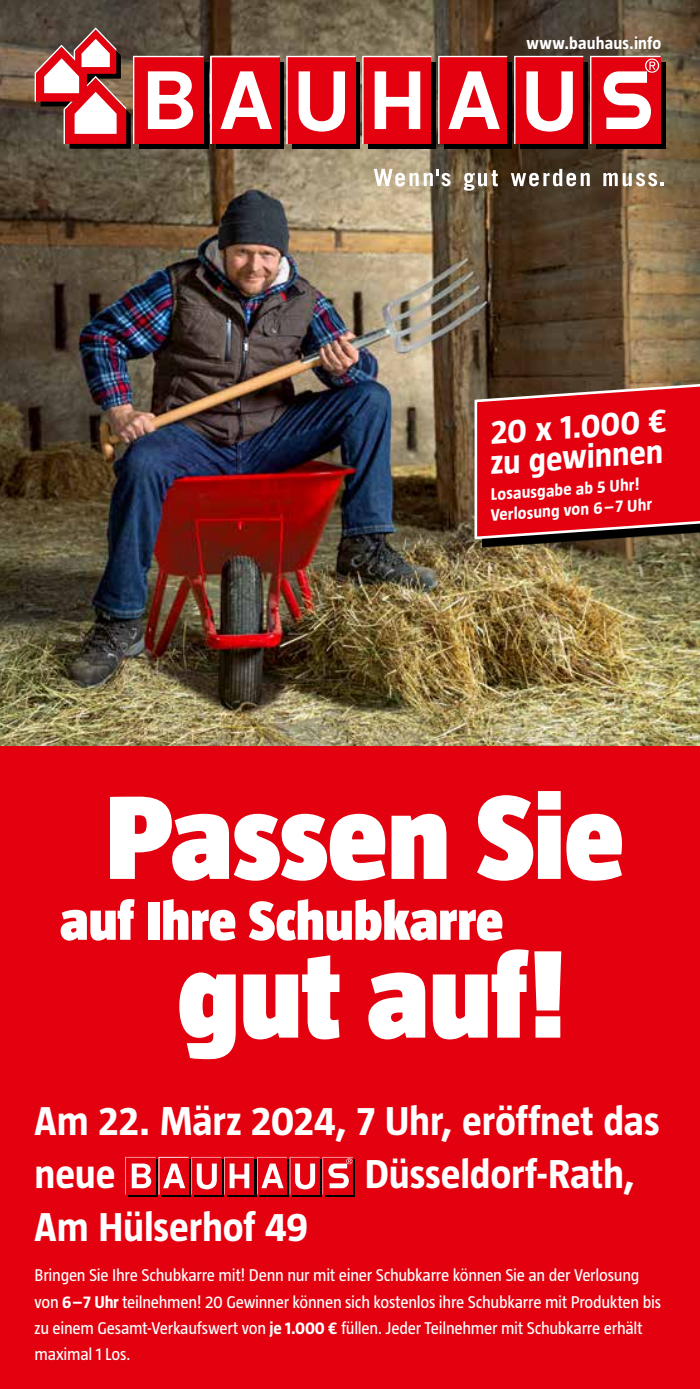
<style>
.page{position:relative;width:700px;height:1389px;background:#fff}
.page>*{position:absolute;margin:0;border:0;box-sizing:border-box;transform-origin:0 0}
.t1{font:900 121.8px/158.7px "Taz";color:#fff;text-align:center}
.t2{font:900 56.18px "Taz";color:#fff}
.t3{font:700 41.3px/52.7px "Taz";letter-spacing:-.005em;color:#fff}
.t4{font:700 34.3px/30.4px "Taz";color:#fff}
.t5{font:17.5px/26.2px "Taz";letter-spacing:-.015em;color:#fff}
.t6{font:700 17.32px "Taz";letter-spacing:.01em;color:#fff}
.t7{font:700 17.15px/20.5px "Taz";color:#fff}
.s1{font-weight:700}
</style>
<div class="page">
<img style="left:0;top:0;width:699px;height:747px">
<svg style="left:482px;top:541px;width:217px;height:6px"></svg>
<svg style="left:473px;top:381px;width:226px;height:160px"></svg>
<div style="left:0;top:747px;width:699px;height:642px;background:#e3000f"></div>
<div style="left:161px;top:1160px;width:29px;height:37px;background:#000"></div>
<div style="left:325px;top:1160px;width:30px;height:37px;background:#000"></div>
<div style="left:227px;top:1160px;width:29px;height:37px;background:#000"></div>
<div style="left:259px;top:1160px;width:30px;height:37px;background:#000"></div>
<div style="left:128px;top:1160px;width:30px;height:37px;background:#000"></div>
<div style="left:194px;top:1160px;width:29px;height:37px;background:#000"></div>
<div style="left:292px;top:1160px;width:29px;height:37px;background:#000"></div>
<svg style="left:125px;top:1157px;width:228px;height:38px"></svg>
<div style="left:216px;top:62px;width:68px;height:87px;background:#000"></div>
<div style="left:596px;top:62px;width:69px;height:87px;background:#000"></div>
<div style="left:368px;top:62px;width:68px;height:87px;background:#000"></div>
<div style="left:444px;top:62px;width:68px;height:87px;background:#000"></div>
<svg style="left:203px;top:62px;width:5px;height:87px"></svg>
<div style="left:292px;top:62px;width:68px;height:87px;background:#000"></div>
<div style="left:520px;top:62px;width:68px;height:87px;background:#000"></div>
<svg style="left:374px;top:169px;width:76px;height:17px"></svg>
<svg style="left:463px;top:170px;width:34px;height:21px"></svg>
<svg style="left:510px;top:169px;width:79px;height:17px"></svg>
<svg style="left:603px;top:173px;width:60px;height:13px"></svg>
<svg style="left:35px;top:27px;width:168px;height:122px"></svg>
<svg style="left:210px;top:56px;width:69px;height:88px"></svg>
<svg style="left:286px;top:56px;width:69px;height:88px"></svg>
<svg style="left:362px;top:56px;width:69px;height:88px"></svg>
<svg style="left:438px;top:56px;width:69px;height:88px"></svg>
<svg style="left:514px;top:56px;width:69px;height:88px"></svg>
<svg style="left:590px;top:56px;width:70px;height:88px"></svg>
<p class="t6" style="left:526px;top:33px;width:136px">www.bauhaus.info</p>
<h3 class="t4" style="left:486px;top:417px;width:181px;rotate:-4deg">20 x 1.000 € zu gewinnen</h3>
<p class="t7" style="left:488px;top:484px;width:163px;rotate:-4deg">Losausgabe ab 5 Uhr!<br>Verlosung von 6–7 Uhr</p>
<h1 class="t1" style="left:106px;top:757px;width:520px">Passen Sie gut auf!</h1>
<h2 class="t2" style="left:60px;top:889px;width:445px">auf Ihre Schubkarre</h2>
<h3 class="t3" style="left:35px;top:1095px;width:626px">Am 22. März 2024, 7 Uhr, eröffnet das neue</h3>
<h3 class="t3" style="left:364px;top:1147px;width:271px">Düsseldorf-Rath,</h3>
<h3 class="t3" style="left:35px;top:1200px;width:275px">Am Hülserhof 49</h3>
<p class="t5" style="left:35px;top:1262px;width:628px">Bringen Sie Ihre Schubkarre mit! Denn nur mit einer Schubkarre können Sie an der Verlosung von <span class="s1">6–7 Uhr</span> teilnehmen! 20 Gewinner können sich kostenlos ihre Schubkarre mit Produkten bis zu einem Gesamt-Verkaufswert von <span class="s1">je 1.000 €</span> füllen. Jeder Teilnehmer mit Schubkarre erhält maximal 1 Los.</p>
</div>
